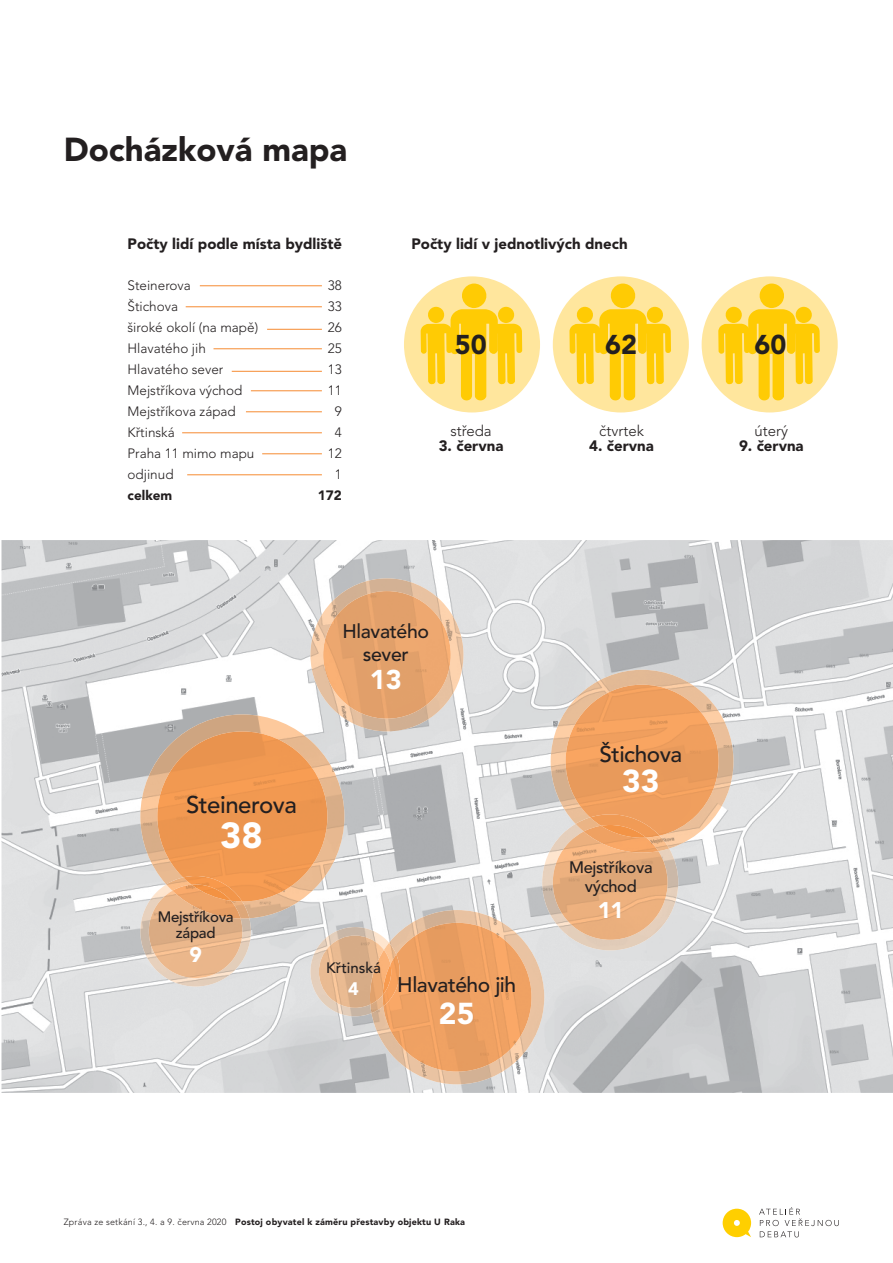
<style>
.page{position:relative;width:893px;height:1263px;background:#fff}
.page>*{position:absolute;margin:0;border:0;box-sizing:border-box;transform-origin:0 0}
.t1{font:900 36px "Avenir";color:#fff}
.t2{font:900 33px "Avenir";color:#231f20}
.t3{font:900 31.5px "Avenir";color:#fff}
.t4{font:900 30px "Avenir";color:#fff}
.t5{font:900 27px "Avenir";color:#231f20}
.t6{font:900 27px "Avenir";color:#fff}
.t7{font:500 24px "Avenir";letter-spacing:-.02em;color:#231f20}
.t8{font:500 22.5px "Avenir";letter-spacing:-.02em;color:#231f20}
.t9{font:900 22.5px "Avenir";color:#fff}
.t10{font:500 21px "Avenir";letter-spacing:-.02em;color:#231f20}
.t11{font:900 21px "Avenir";color:#fff}
.t12{font:500 19.5px/22.5px "Avenir";letter-spacing:-.02em;color:#231f20;text-align:center}
.t13{font:900 18px "Avenir";color:#fff}
.t14{font:500 16.5px/19.5px "Avenir";letter-spacing:-.02em;color:#231f20;text-align:center}
.t15{font:900 15px "Avenir";color:#231f20}
.t16{font:300 15px "Avenir";color:#231f20}
.t17{font:500 15px/16.5px "Avenir";letter-spacing:-.02em;color:#231f20;text-align:center}
.t18{font:500 15px "Avenir";color:#231f20}
.t19{font:300 13.5px/21px "Avenir";color:#231f20}
.t20{font:900 13.5px "Avenir";color:#231f20}
.t21{font:900 9px "Avenir";letter-spacing:.02em;color:#231f20}
.s1{font-weight:300}
</style>
<div class="page">
<svg style="left:759px;top:1207px;width:80px;height:30px"></svg>
<svg style="left:723px;top:1209px;width:28px;height:28px"></svg>
<img style="left:2px;top:540px;width:891px;height:553px">
<img style="left:140px;top:918px;width:111px;height:68px">
<img style="left:149px;top:918px;width:93px;height:60px">
<img style="left:140px;top:714px;width:204px;height:204px">
<img style="left:241px;top:901px;width:8px;height:17px">
<img style="left:172px;top:901px;width:69px;height:17px">
<img style="left:157px;top:731px;width:170px;height:170px">
<img style="left:183px;top:876px;width:59px;height:25px">
<img style="left:192px;top:884px;width:39px;height:17px">
<img style="left:310px;top:578px;width:153px;height:153px">
<img style="left:323px;top:591px;width:128px;height:128px">
<svg style="left:404px;top:276px;width:136px;height:136px"></svg>
<svg style="left:553px;top:276px;width:136px;height:136px"></svg>
<svg style="left:702px;top:276px;width:136px;height:136px"></svg>
<img style="left:371px;top:910px;width:173px;height:174px">
<img style="left:383px;top:923px;width:148px;height:148px">
<img style="left:551px;top:670px;width:182px;height:178px">
<img style="left:566px;top:685px;width:153px;height:151px">
<img style="left:542px;top:824px;width:136px;height:126px">
<img style="left:668px;top:836px;width:1px;height:15px">
<img style="left:575px;top:817px;width:15px;height:14px">
<img style="left:590px;top:814px;width:70px;height:17px">
<img style="left:553px;top:831px;width:115px;height:109px">
<img style="left:584px;top:826px;width:74px;height:27px">
<img style="left:601px;top:825px;width:45px;height:13px">
<img style="left:310px;top:927px;width:79px;height:89px">
<img style="left:384px;top:943px;width:12px;height:11px">
<img style="left:370px;top:1008px;width:13px;height:5px">
<img style="left:384px;top:954px;width:16px;height:52px">
<img style="left:319px;top:935px;width:65px;height:73px">
<img style="left:370px;top:950px;width:20px;height:54px">
<img style="left:383px;top:964px;width:8px;height:31px">
<hr style="left:200px;top:285px;width:122px;height:1px;background:#f68b32">
<hr style="left:186px;top:306px;width:136px;height:1px;background:#f68b32">
<hr style="left:267px;top:329px;width:55px;height:1px;background:#f68b32">
<hr style="left:213px;top:348px;width:109px;height:1px;background:#f68b32">
<hr style="left:232px;top:371px;width:90px;height:1px;background:#f68b32">
<hr style="left:251px;top:390px;width:71px;height:1px;background:#f68b32">
<hr style="left:246px;top:411px;width:76px;height:1px;background:#f68b32">
<hr style="left:182px;top:432px;width:140px;height:1px;background:#f68b32">
<hr style="left:262px;top:453px;width:60px;height:1px;background:#f68b32">
<hr style="left:187px;top:474px;width:135px;height:1px;background:#f68b32">
<h2 class="t2" style="left:64px;top:136px;width:285px">Docházková mapa</h2>
<p class="t15" style="left:128px;top:238px;width:216px">Počty lidí podle místa bydliště</p>
<p class="t15" style="left:411px;top:238px;width:218px">Počty lidí v jednotlivých dnech</p>
<p class="t19" style="left:128px;top:276px;width:132px">Steinerova<br>Štichova<br>široké okolí (na mapě)<br>Hlavatého jih<br>Hlavatého sever<br>Mejstříkova východ<br>Mejstříkova západ<br>Křtinská<br>Praha 11 mimo mapu odjinud</p>
<p class="t20" style="left:128px;top:490px;width:46px">celkem</p>
<p class="t19" style="left:328px;top:276px;width:16px;text-align:center">38<br>33<br>26<br>25<br>13<br>11<br>9<br>4<br>12<br>1</p>
<p class="t20" style="left:318px;top:490px;width:25px">172</p>
<h3 class="t5" style="left:455px;top:333px;width:33px">50</h3>
<h3 class="t5" style="left:605px;top:333px;width:33px">62</h3>
<h3 class="t5" style="left:754px;top:333px;width:33px">60</h3>
<p class="t16" style="left:450px;top:424px;width:43px">středa</p>
<p class="t15" style="left:439px;top:439px;width:66px">3. června</p>
<p class="t16" style="left:599px;top:424px;width:46px">čtvrtek</p>
<p class="t15" style="left:589px;top:439px;width:66px">4. června</p>
<p class="t16" style="left:754px;top:424px;width:35px">úterý</p>
<p class="t15" style="left:739px;top:439px;width:66px">9. června</p>
<h3 class="t12" style="left:343px;top:622px;width:88px">Hlavatého sever</h3>
<h3 class="t6" style="left:370px;top:669px;width:33px">13</h3>
<h3 class="t7" style="left:186px;top:795px;width:112px">Steinerova</h3>
<h1 class="t1" style="left:220px;top:820px;width:44px">38</h1>
<p class="t17" style="left:158px;top:910px;width:77px">Mejstříkova západ</p>
<h3 class="t11" style="left:190px;top:946px;width:14px">9</h3>
<p class="t18" style="left:326px;top:961px;width:56px">Křtinská</p>
<h3 class="t13" style="left:348px;top:981px;width:12px">4</h3>
<h3 class="t10" style="left:397px;top:976px;width:121px">Hlavatého jih</h3>
<h3 class="t4" style="left:439px;top:1001px;width:37px">25</h3>
<h3 class="t8" style="left:599px;top:745px;width:84px">Štichova</h3>
<h3 class="t3" style="left:622px;top:768px;width:39px">33</h3>
<p class="t14" style="left:569px;top:859px;width:85px">Mejstříkova východ</p>
<h3 class="t9" style="left:598px;top:901px;width:28px">11</h3>
<p class="t21" style="left:64px;top:1218px;width:403px"><span class="s1">Zpráva ze setkání 3., 4. a 9. června 2020</span> Postoj obyvatel k záměru přestavby objektu U Raka</p>
</div>
